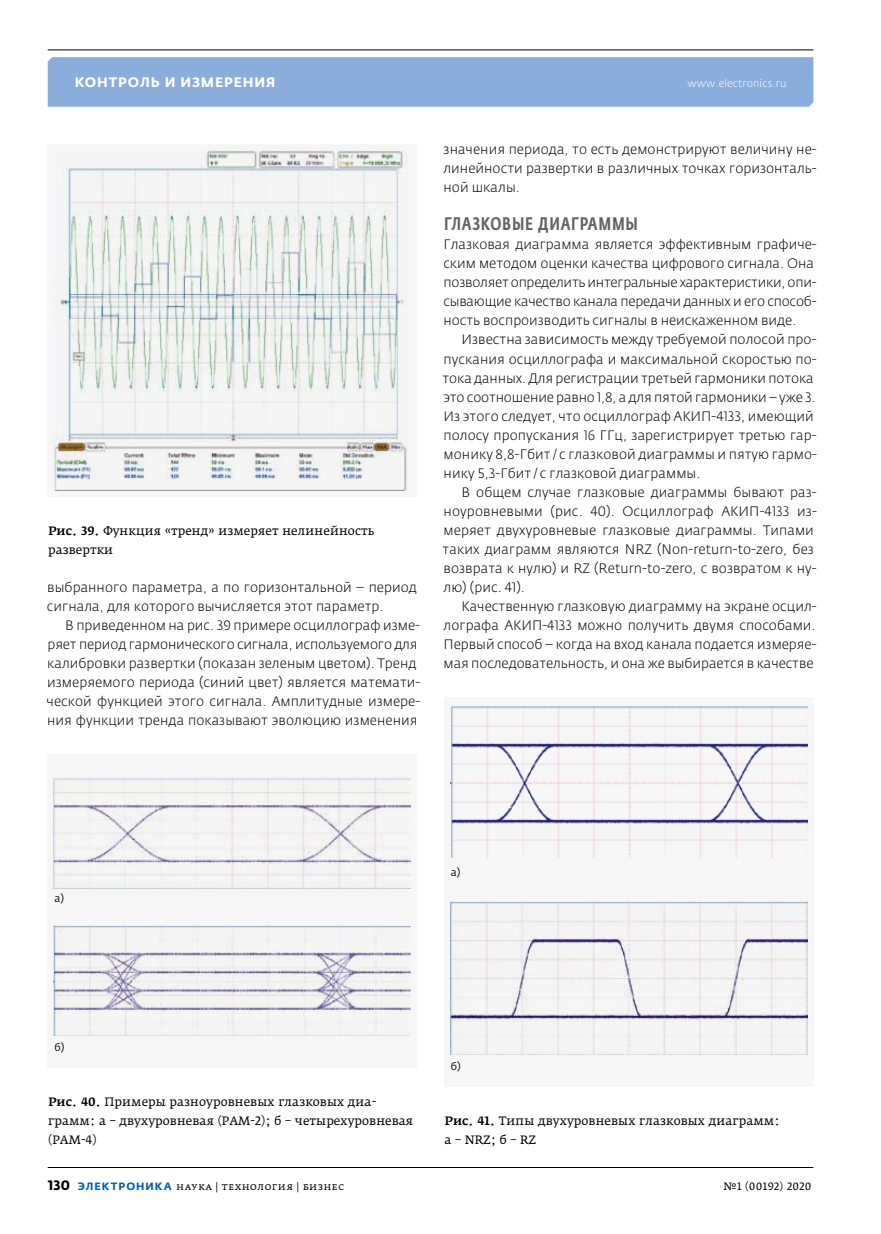
<style>
.page{position:relative;width:881px;height:1234px;background:#fff}
.page>*{position:absolute;margin:0;border:0;box-sizing:border-box;transform-origin:0 0}
.t1{font:500 18px "Fedra Sans Cond Pro";letter-spacing:.045em;color:#646363}
.t2{font:300 13.5px/19px "Fedra Sans Pro";letter-spacing:.005em;color:#000}
.t3{font:700 13.5px "Fedra Sans Alt Pro";letter-spacing:.06em;color:#fff}
.t4{font:12px/19px "Fedra Serif A Pro";letter-spacing:.005em;color:#000}
.t5{font:10.5px "Fedra Serif A Pro";letter-spacing:.03em;color:#000}
.t6{font:300 10.5px "Fedra Sans Pro";letter-spacing:.015em;color:#fff}
.t7{font:10.5px "Fedra Sans Pro";color:#000}
.s1{font-weight:500}
.s2{font-family:"Fedra Sans Pro";font-weight:700;font-size:13.5px}
.s3{font-family:"Fedra Sans Alt Pro";font-weight:700;color:#0061a7}
</style>
<div class="page">
<div style="left:48px;top:57px;width:765px;height:50px;background:#8baddc"></div>
<hr style="left:48px;top:49px;width:765px;height:1px;background:#000">
<hr style="left:48px;top:1166px;width:765px;height:1px;background:#000">
<div style="left:48px;top:145px;width:369px;height:351px;background:#f6f6f6"></div>
<img style="left:54px;top:150px;width:354px;height:341px">
<div style="left:48px;top:753px;width:369px;height:162px;background:#f6f6f6"></div>
<img style="left:54px;top:778px;width:357px;height:110px">
<div style="left:48px;top:909px;width:369px;height:158px;background:#f6f6f6"></div>
<img style="left:54px;top:925px;width:357px;height:110px">
<div style="left:444px;top:696px;width:369px;height:200px;background:#f6f6f6"></div>
<img style="left:450px;top:706px;width:357px;height:151px">
<div style="left:444px;top:886px;width:369px;height:200px;background:#f6f6f6"></div>
<img style="left:450px;top:901px;width:357px;height:153px">
<p class="t3" style="left:75px;top:74px;width:202px">Контроль и измерения</p>
<p class="t6" style="left:687px;top:77px;width:100px">www.electronics.ru</p>
<p class="t4" style="left:48px;top:521px;width:327px"><span class="s1">Рис. 39.</span> Функция «тренд» измеряет нелинейность развертки</p>
<p class="t2" style="left:47px;top:577px;width:371px">выбранного параметра, а по горизонтальной – период сигнала, для которого вычисляется этот параметр.</p>
<p class="t2" style="left:47px;top:615px;width:375px;text-indent:19px">В приведенном на рис. 39 примере осциллограф изме&shy;ряет период гармонического сигнала, используемого для калибровки развертки (показан зеленым цветом). Тренд измеряемого периода (синий цвет) является математи&shy;ческой функцией этого сигнала. Амплитудные измере&shy;ния функции тренда показывают эволюцию изменения</p>
<p class="t2" style="left:443px;top:140px;width:374px;text-align:justify">значения периода, то есть демонстрируют величину не&shy;линейности развертки в различных точках горизонталь&shy;ной шкалы.</p>
<h1 class="t1" style="left:444px;top:213px;width:195px">Глазковые диаграммы</h1>
<p class="t2" style="left:443px;top:235px;width:375px">Глазковая диаграмма является эффективным графиче&shy;ским методом оценки качества цифрового сигнала. Она позволяет определить интегральные характеристики, опи&shy;сывающие качество канала передачи данных и его способ&shy;ность воспроизводить сигналы в неискаженном виде.</p>
<p class="t2" style="left:442px;top:330px;width:375px;text-indent:19px">Известна зависимость между требуемой полосой про&shy;пускания осциллографа и максимальной скоростью по&shy;тока данных. Для регистрации третьей гармоники потока это соотношение равно 1,8, а для пятой гармоники – уже 3.<br>Из этого следует, что осциллограф АКИП‑4133, имеющий полосу пропускания 16 ГГц, зарегистрирует третью гар&shy;монику 8,8-Гбит / с глазковой диаграммы и пятую гармо&shy;нику 5,3-Гбит / с глазковой диаграммы.</p>
<p class="t2" style="left:442px;top:482px;width:375px;text-indent:19px">В общем случае глазковые диаграммы бывают раз&shy;ноуровневыми (рис. 40). Осциллограф АКИП‑4133 из&shy;меряет двухуровневые глазковые диаграммы. Типами таких диаграмм являются NRZ (Non-return-to-zero, без возврата к нулю) и RZ (Return-to-zero, с возвратом к ну&shy;лю) (рис. 41).</p>
<p class="t2" style="left:443px;top:596px;width:374px;text-align:justify;text-indent:18px">Качественную глазковую диаграмму на экране осцил&shy;лографа АКИП‑4133 можно получить двумя способами.<br>Первый способ – когда на вход канала подается измеряе&shy;мая последовательность, и она же выбирается в качестве</p>
<p class="t7" style="left:54px;top:892px;width:11px">a)</p>
<p class="t7" style="left:450px;top:865px;width:11px">a)</p>
<p class="t7" style="left:54px;top:1040px;width:12px">б)</p>
<p class="t4" style="left:48px;top:1091px;width:366px"><span class="s1">Рис. 40.</span> Примеры разноуровневых глазковых диа‑ грамм: а – двухуровневая (PAM‑2); б – четырехуровневая (PAM‑4)</p>
<p class="t7" style="left:450px;top:1059px;width:12px">б)</p>
<p class="t4" style="left:444px;top:1110px;width:337px"><span class="s1">Рис. 41.</span> Типы двухуровневых глазковых диаграмм: а – NRZ; б – RZ</p>
<p class="t5" style="left:48px;top:1179px;width:298px"><span class="s2">130</span> <span class="s3">ЭЛЕКТРОНИКА</span> наука | технология | бизнес</p>
<p class="t5" style="left:723px;top:1179px;width:89px">№1 (00192) 2020</p>
</div>
